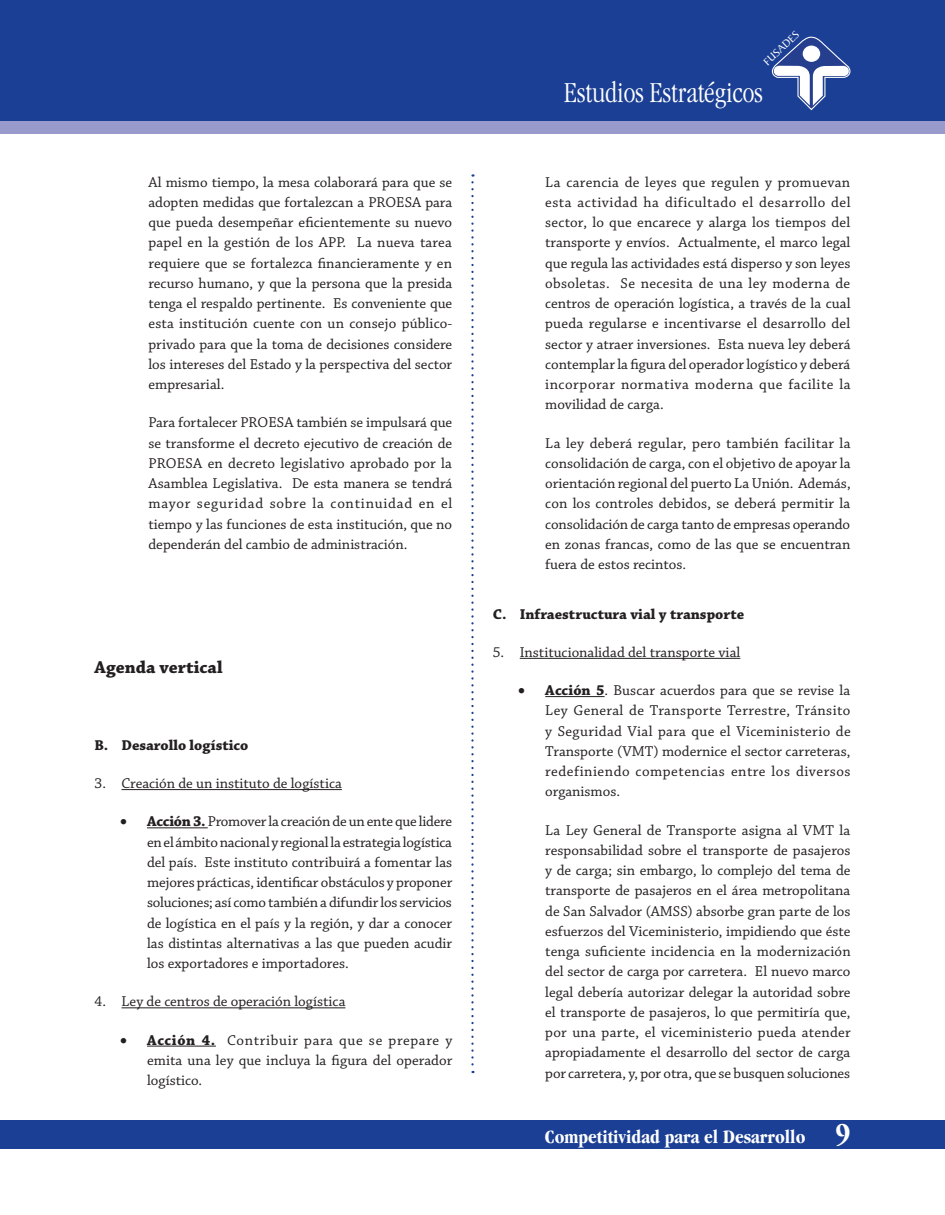
<style>
.page{position:relative;width:945px;height:1215px;background:#fff}
.page>*{position:absolute;margin:0;border:0;box-sizing:border-box;transform-origin:0 0}
.t1{font:300 condensed 30px "Garamond";color:#fff}
.t2{font:700 condensed 19.5px "Garamond";color:#fff}
.t3{font:700 18px "Chaparral Pro";color:#231f20}
.t4{font:15px/20.2px "Chaparral Pro";color:#231f20;text-align:justify}
.t5{font:700 15px "Chaparral Pro";color:#231f20}
.t6{font:11.25px "Baker Signet";color:#fff}
.s1{font-weight:700}
.s2{font-size:30px}
</style>
<div class="page">
<svg style="left:471px;top:174px;width:3px;height:899px"></svg>
<hr style="left:122px;top:789px;width:220px;height:1px;background:#231f20">
<hr style="left:147px;top:827px;width:61px;height:1px;background:#231f20">
<hr style="left:122px;top:1007px;width:223px;height:1px;background:#231f20">
<hr style="left:147px;top:1046px;width:69px;height:1px;background:#231f20">
<hr style="left:520px;top:658px;width:220px;height:1px;background:#231f20">
<hr style="left:545px;top:696px;width:60px;height:1px;background:#231f20">
<div style="left:0;top:14px;width:945px;height:120px;background:#979aca"></div>
<div style="left:0;top:0;width:945px;height:120px;background:#1b3f94"></div>
<div style="left:0;top:1120px;width:945px;height:29px;background:#1b3f94"></div>
<svg style="left:771px;top:36px;width:80px;height:75px"></svg>
<p class="t4" style="left:148px;top:172px;width:305px">Al mismo tiempo, la mesa colaborará para que se adopten medidas que fortalezcan a PROESA para que pueda desempeñar eficientemente su nuevo papel en la gestión de los APP. La nueva tarea requiere que se fortalezca financieramente y en recurso humano, y que la persona que la presida tenga el respaldo pertinente. Es conveniente que esta institución cuente con un consejo público&shy;privado para que la toma de decisiones considere los intereses del Estado y la perspectiva del sector empresarial.</p>
<p class="t4" style="left:148px;top:413px;width:305px">Para fortalecer PROESA también se impulsará que se transforme el decreto ejecutivo de creación de PROESA en decreto legislativo aprobado por la Asamblea Legislativa. De esta manera se tendrá mayor seguridad sobre la continuidad en el tiempo y las funciones de esta institución, que no dependerán del cambio de administración.</p>
<p class="t3" style="left:94px;top:657px;width:130px">Agenda vertical</p>
<p class="t5" style="left:94px;top:736px;width:155px">B. Desarollo logístico</p>
<p class="t4" style="left:94px;top:774px;width:249px">3. Creación de un instituto de logística</p>
<p class="t4" style="left:147px;top:812px;width:307px;text-indent:-27px">• <span class="s1">Acción 3.</span> Promover la creación de un ente que lidere en el ámbito nacional y regional la estrategia logística del país. Este instituto contribuirá a fomentar las mejores prácticas, identificar obstáculos y proponer soluciones; así como también a difundir los servicios de logística en el país y la región, y dar a conocer las distintas alternativas a las que pueden acudir los exportadores e importadores.</p>
<p class="t4" style="left:95px;top:992px;width:252px">4. Ley de centros de operación logística</p>
<p class="t4" style="left:147px;top:1030px;width:307px;text-indent:-27px">• <span class="s1">Acción 4.</span> Contribuir para que se prepare y emita una ley que incluya la figura del operador logístico.</p>
<p class="t6" style="left:761px;top:59px;width:46px;rotate:-43deg">FUSADES</p>
<h1 class="t1" style="left:564px;top:77px;width:201px">Estudios Estratégicos</h1>
<p class="t4" style="left:545px;top:172px;width:307px">La carencia de leyes que regulen y promuevan esta actividad ha dificultado el desarrollo del sector, lo que encarece y alarga los tiempos del transporte y envíos. Actualmente, el marco legal que regula las actividades está disperso y son leyes obsoletas. Se necesita de una ley moderna de centros de operación logística, a través de la cual pueda regularse e incentivarse el desarrollo del sector y atraer inversiones. Esta nueva ley deberá contemplar la figura del operador logístico y deberá incorporar normativa moderna que facilite la movilidad de carga.</p>
<p class="t4" style="left:545px;top:433px;width:307px">La ley deberá regular, pero también facilitar la consolidación de carga, con el objetivo de apoyar la orientación regional del puerto La Unión. Además, con los controles debidos, se deberá permitir la consolidación de carga tanto de empresas operando en zonas francas, como de las que se encuentran fuera de estos recintos.</p>
<p class="t5" style="left:493px;top:605px;width:253px">C. Infraestructura vial y transporte</p>
<p class="t4" style="left:493px;top:643px;width:249px">5. Institucionalidad del transporte vial</p>
<p class="t4" style="left:545px;top:681px;width:307px;text-indent:-27px">• <span class="s1">Acción 5</span>. Buscar acuerdos para que se revise la Ley General de Transporte Terrestre, Tránsito y Seguridad Vial para que el Viceministerio de Transporte (VMT) modernice el sector carreteras, redefiniendo competencias entre los diversos organismos.</p>
<p class="t4" style="left:545px;top:820px;width:307px">La Ley General de Transporte asigna al VMT la responsabilidad sobre el transporte de pasajeros y de carga; sin embargo, lo complejo del tema de transporte de pasajeros en el área metropolitana de San Salvador (AMSS) absorbe gran parte de los esfuerzos del Viceministerio, impidiendo que éste tenga suficiente incidencia en la modernización del sector de carga por carretera. El nuevo marco legal debería autorizar delegar la autoridad sobre el transporte de pasajeros, lo que permitiría que, por una parte, el viceministerio pueda atender apropiadamente el desarrollo del sector de carga por carretera, y, por otra, que se busquen soluciones</p>
<h2 class="t2" style="left:545px;top:1126px;width:307px">Competitividad para el Desarrollo <span class="s2">9</span></h2>
</div>
